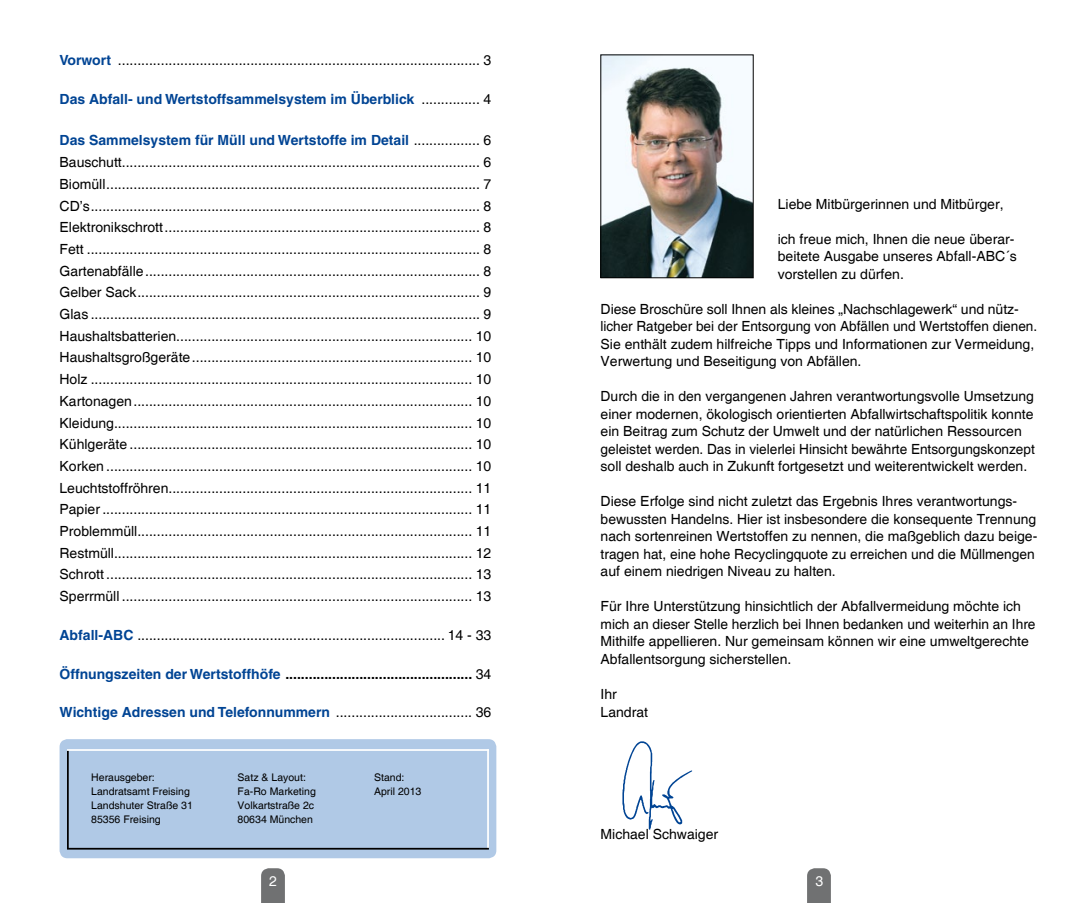
<style>
.page{position:relative;width:1092px;height:903px;background:#fff}
.page>*{position:absolute;margin:0;border:0;box-sizing:border-box;transform-origin:0 0}
.t1{font:14px/21.7px "Helvetica";color:#000}
.t2{font:700 14px "Helvetica";color:#000}
.t3{font:700 14px "Helvetica";color:#004494}
.t4{font:14px "Helvetica";color:#fff}
.t5{font:10.5px "Helvetica";color:#000}
.s1{font-weight:700;color:#004494}
.s2{font-weight:400;color:#000}
.s3{color:#004494}
.s4{font-weight:400}
</style>
<div class="page">
<svg style="left:807px;top:868px;width:23px;height:35px"></svg>
<svg style="left:261px;top:868px;width:24px;height:35px"></svg>
<img style="left:602px;top:56px;width:149px;height:220px">
<div style="left:60px;top:739px;width:436px;height:119px;background:#b0c9e6;border-radius:8px"></div>
<hr style="left:67px;top:749px;width:422px;height:2px;background:#fff">
<hr style="left:67px;top:751px;width:2px;height:98px;background:#000">
<hr style="left:487px;top:749px;width:2px;height:99px;background:#fff">
<hr style="left:67px;top:848px;width:422px;height:1px;background:#000">
<div style="left:600px;top:54px;width:153px;height:224px;border:1px solid #000"></div>
<img style="left:622px;top:741px;width:71px;height:89px">
<p class="t1" style="left:60px;top:50px;width:433px"><span class="s1">Vorwort</span> ............................................................................................. 3</p>
<p class="t3" style="left:60px;top:91px;width:433px">Das Abfall- und Wertstoffsammelsystem im Überblick <span class="s2">............... 4</span></p>
<p class="t1" style="left:59px;top:130px;width:433px;text-align:justify"><span class="s1">Das Sammelsystem für Müll und Wertstoffe im Detail</span> ................. 6<br>Bauschutt............................................................................................ 6<br>Biomüll................................................................................................ 7<br>CD’s.................................................................................................... 8<br>Elektronikschrott................................................................................. 8<br>Fett ..................................................................................................... 8<br>Gartenabfälle...................................................................................... 8<br>Gelber Sack........................................................................................ 9<br>Glas .................................................................................................... 9<br>Haushaltsbatterien............................................................................ 10<br>Haushaltsgroßgeräte........................................................................ 10<br>Holz .................................................................................................. 10<br>Kartonagen....................................................................................... 10<br>Kleidung............................................................................................ 10<br>Kühlgeräte ........................................................................................ 10<br>Korken .............................................................................................. 10<br>Leuchtstoffröhren.............................................................................. 11<br>Papier ............................................................................................... 11<br>Problemmüll...................................................................................... 11<br>Restmüll............................................................................................ 12<br>Schrott .............................................................................................. 13<br>Sperrmüll .......................................................................................... 13</p>
<p class="t1" style="left:60px;top:625px;width:433px"><span class="s1">Abfall-ABC</span> ............................................................................... 14 - 33</p>
<p class="t2" style="left:60px;top:665px;width:433px"><span class="s3">Öffnungszeiten der Wertstoffhöfe</span> ................................................ <span class="s4">34</span></p>
<p class="t1" style="left:60px;top:702px;width:433px"><span class="s1">Wichtige Adressen und Telefonnummern</span> ................................... 36</p>
<p class="t5" style="left:91px;top:771px;width:65px">Herausgeber:</p>
<p class="t5" style="left:237px;top:771px;width:70px">Satz &amp; Layout:</p>
<p class="t5" style="left:374px;top:771px;width:32px">Stand:</p>
<p class="t5" style="left:91px;top:785px;width:100px">Landratsamt Freising</p>
<p class="t5" style="left:237px;top:785px;width:80px">Fa-Ro Marketing</p>
<p class="t5" style="left:374px;top:785px;width:49px">April 2013</p>
<p class="t5" style="left:91px;top:799px;width:103px">Landshuter Straße 31</p>
<p class="t5" style="left:237px;top:799px;width:78px">Volkartstraße 2c</p>
<p class="t5" style="left:91px;top:813px;width:71px">85356 Freising</p>
<p class="t5" style="left:237px;top:813px;width:77px">80634 München</p>
<p class="t1" style="left:777px;top:194px;width:227px">Liebe Mitbürgerinnen und Mitbürger,</p>
<p class="t1" style="left:777px;top:231px;width:240px;line-height:17.5px">ich freue mich, Ihnen die neue überar&shy;beitete Ausgabe unseres Abfall-ABC´s vorstellen zu dürfen.</p>
<p class="t1" style="left:600px;top:301px;width:438px;line-height:17.5px">Diese Broschüre soll Ihnen als kleines „Nachschlagewerk“ und nütz&shy;licher Ratgeber bei der Entsorgung von Abfällen und Wertstoffen dienen.<br>Sie enthält zudem hilfreiche Tipps und Informationen zur Vermeidung, Verwertung und Beseitigung von Abfällen.</p>
<p class="t1" style="left:600px;top:388px;width:435px;line-height:17.5px">Durch die in den vergangenen Jahren verantwortungsvolle Umsetzung einer modernen, ökologisch orientierten Abfallwirtschaftspolitik konnte ein Beitrag zum Schutz der Umwelt und der natürlichen Ressourcen geleistet werden. Das in vielerlei Hinsicht bewährte Entsorgungskonzept soll deshalb auch in Zukunft fortgesetzt und weiterentwickelt werden.</p>
<p class="t1" style="left:600px;top:493px;width:438px;line-height:17.5px">Diese Erfolge sind nicht zuletzt das Ergebnis Ihres verantwortungs&shy;bewussten Handelns. Hier ist insbesondere die konsequente Trennung nach sortenreinen Wertstoffen zu nennen, die maßgeblich dazu beige&shy;tragen hat, eine hohe Recyclingquote zu erreichen und die Müllmengen auf einem niedrigen Niveau zu halten.</p>
<p class="t1" style="left:600px;top:598px;width:436px;line-height:17.5px">Für Ihre Unterstützung hinsichtlich der Abfallvermeidung möchte ich mich an dieser Stelle herzlich bei Ihnen bedanken und weiterhin an Ihre Mithilfe appellieren. Nur gemeinsam können wir eine umweltgerechte Abfallentsorgung sicherstellen.</p>
<p class="t1" style="left:600px;top:686px;width:49px;line-height:17.5px">Ihr<br>Landrat</p>
<p class="t1" style="left:600px;top:824px;width:119px">Michael Schwaiger</p>
<p class="t4" style="left:269px;top:873px;width:9px">2</p>
<p class="t4" style="left:815px;top:873px;width:9px">3</p>
</div>
